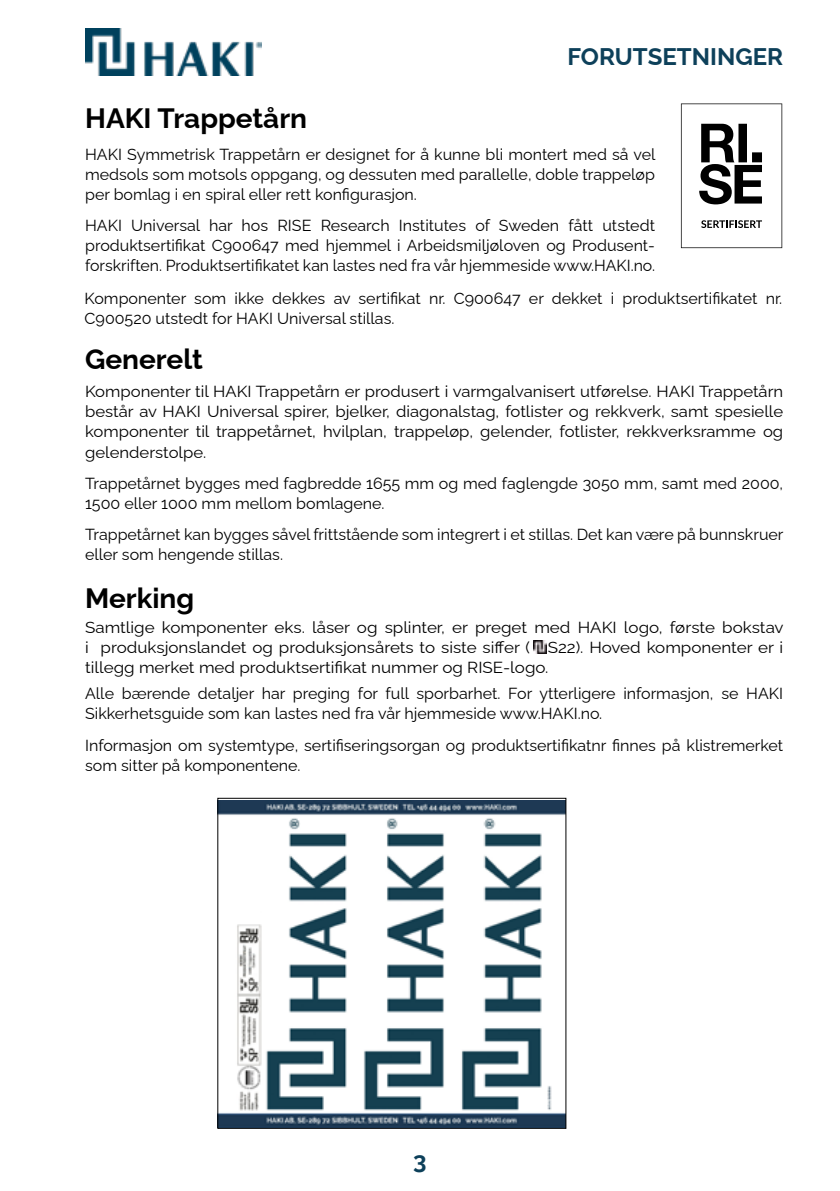
<style>
.page{position:relative;width:840px;height:1191px;background:#fff}
.page>*{position:absolute;margin:0;border:0;box-sizing:border-box;transform-origin:0 0}
.t1{font:700 28px "Raleway";color:#000}
.t2{font:700 24px "Raleway";color:#0d405a}
.t3{font:16px/20px "Raleway";color:#000}
.t4{font:16px/20px "Raleway";color:#000;text-align:justify;scale:1.04 1}
.t5{font:16px/20px "Raleway";color:#000;text-align:justify;scale:1.06 1}
</style>
<div class="page">
<svg style="left:533px;top:641px;width:13px;height:12px"></svg>
<img style="left:219px;top:801px;width:345px;height:325px">
<div style="left:217px;top:798px;width:349px;height:330px;border:1px solid #000"></div>
<img style="left:85px;top:28px;width:176px;height:48px">
<svg style="left:680px;top:103px;width:101px;height:145px"></svg>
<h1 class="t1" style="left:85px;top:96px;width:223px">HAKI Trappetårn</h1>
<h2 class="t2" style="left:567px;top:37px;width:217px">FORUTSETNINGER</h2>
<p class="t3" style="left:85px;top:142px;width:571px;text-align:justify">HAKI Symmetrisk Trappetårn er designet for å kunne bli montert med så vel medsols som motsols oppgang, og dessuten med parallelle, doble trappeløp per bomlag i en spiral eller rett konfigurasjon.</p>
<p class="t3" style="left:85px;top:214px;width:571px;text-align:justify">HAKI Universal har hos RISE Research Institutes of Sweden fått utstedt produktsertifikat C900647 med hjemmel i Arbeidsmiljøloven og Produsent&shy;forskriften. Produktsertifikatet kan lastes ned fra vår hjemmeside www.HAKI.no.</p>
<p class="t3" style="left:85px;top:287px;width:698px">Komponenter som ikke dekkes av sertifikat nr. C900647 er dekket i produktsertifikatet nr.<br>C900520 utstedt for HAKI Universal stillas.</p>
<h1 class="t1" style="left:85px;top:336px;width:119px">Generelt</h1>
<p class="t4" style="left:85px;top:380px;width:672px">Komponenter til HAKI Trappetårn er produsert i varmgalvanisert utførelse. HAKI Trappetårn består av HAKI Universal spirer, bjelker, diagonalstag, fotlister og rekkverk, samt spesielle komponenter til trappetårnet, hvilplan, trappeløp, gelender, fotlister, rekkverksramme og gelenderstolpe.</p>
<p class="t3" style="left:85px;top:471px;width:699px">Trappetårnet bygges med fagbredde 1655 mm og med faglengde 3050 mm, samt med 2000,<br>1500 eller 1000 mm mellom bomlagene.</p>
<p class="t3" style="left:85px;top:523px;width:699px">Trappetårnet kan bygges såvel frittstående som integrert i et stillas. Det kan være på bunnskruer eller som hengende stillas.</p>
<h1 class="t1" style="left:85px;top:575px;width:111px">Merking</h1>
<p class="t5" style="left:85px;top:616px;width:660px">Samtlige komponenter eks. låser og splinter, er preget med HAKI logo, første bokstav i produksjonslandet og produksjonsårets to siste siffer ( S22). Hoved komponenter er i tillegg merket med produktsertifikat nummer og RISE-logo.</p>
<p class="t3" style="left:85px;top:681px;width:699px">Alle bærende detaljer har preging for full sporbarhet. For ytterligere informasjon, se HAKI<br>Sikkerhetsguide som kan lastes ned fra vår hjemmeside www.HAKI.no.</p>
<p class="t3" style="left:85px;top:733px;width:699px">Informasjon om systemtype, sertifiseringsorgan og produktsertifikatnr finnes på klistremerket som sitter på komponentene.</p>
<h2 class="t2" style="left:413px;top:1141px;width:15px">3</h2>
</div>
